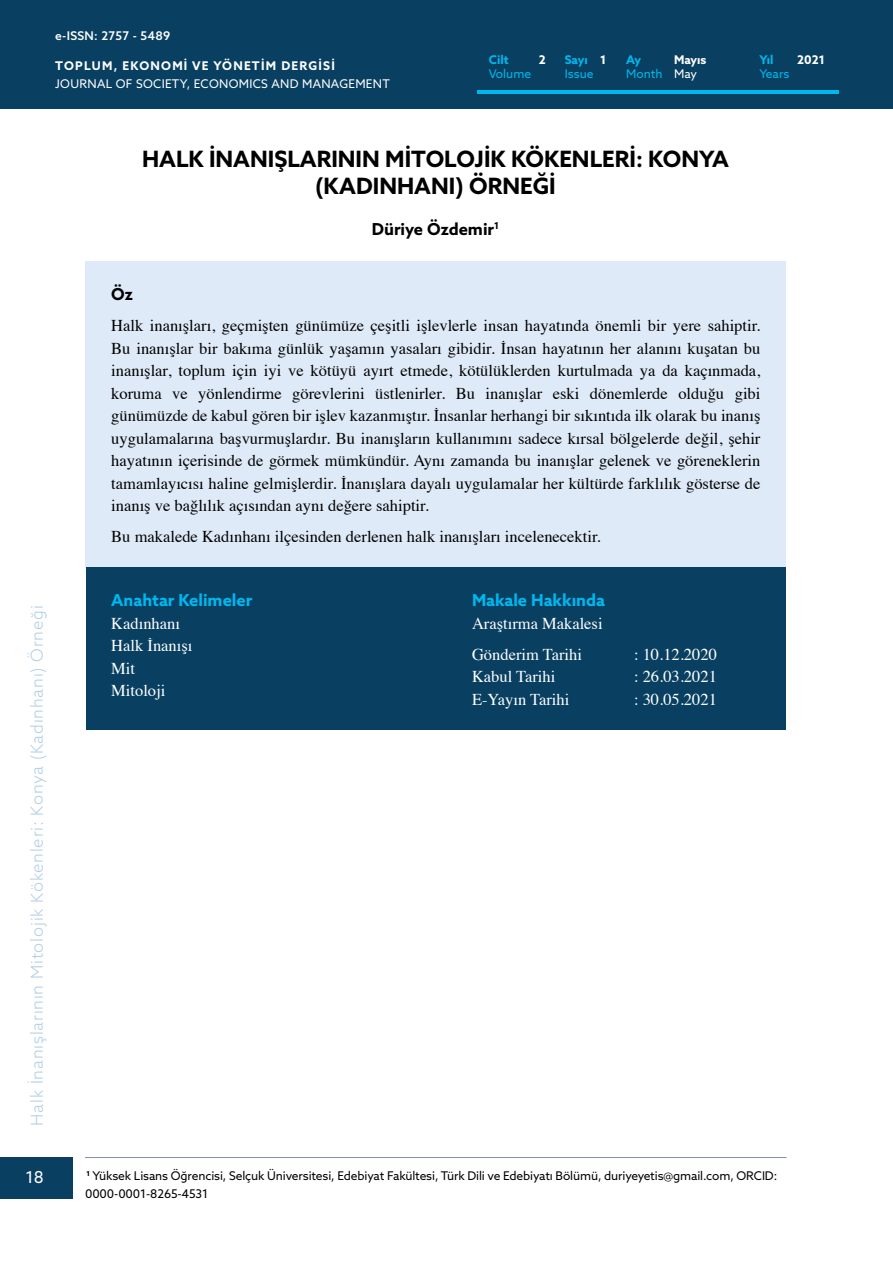
<style>
.page{position:relative;width:893px;height:1263px;background:#fff}
.page>*{position:absolute;margin:0;border:0;box-sizing:border-box;transform-origin:0 0}
.t1{font:700 22.5px/27px "Azo Sans";color:#000;text-align:center}
.t2{font:16.5px/22.5px "Times";color:#000;text-align:justify}
.t3{font:16.5px/22.5px "Times";color:#fff}
.t4{font:300 16.5px "Azo Sans";letter-spacing:.05em;color:#afcde4}
.t5{font:700 16.5px "Azo Sans";color:#00b8ee}
.t6{font:700 16.5px "Azo Sans";color:#000}
.t7{font:16.5px "Azo Sans";color:#fff}
.t8{font:12px/18px "Azo Sans";letter-spacing:-.01em;color:#000}
.t9{font:12px "Azo Sans";letter-spacing:.025em;color:#fff}
.t10{font:700 12px "Azo Sans";letter-spacing:.1em;color:#fff}
.t11{font:12px "Azo Sans";color:#00b8ee}
.t12{font:500 12px "Azo Sans";letter-spacing:.025em;color:#fff}
.t13{font:700 12px "Azo Sans";color:#00b8ee}
</style>
<div class="page">
<div style="left:0;top:0;width:893px;height:108px;background:#094062"></div>
<hr style="left:478px;top:90px;width:361px;height:4px;background:#00b8ee">
<div style="left:0;top:1157px;width:72px;height:42px;background:#094062"></div>
<div style="left:86px;top:261px;width:700px;height:307px;background:#dfeaf8"></div>
<div style="left:86px;top:568px;width:360px;height:162px;background:#094062"></div>
<div style="left:446px;top:568px;width:340px;height:162px;background:#094062"></div>
<hr style="left:85px;top:1157px;width:702px;height:1px;background:#848ea5">
<p class="t12" style="left:55px;top:28px;width:117px">e-ISSN: 2757 - 5489</p>
<p class="t10" style="left:55px;top:58px;width:281px">TOPLUM, EKONOMİ VE YÖNETİM DERGİSİ</p>
<p class="t9" style="left:55px;top:76px;width:336px">JOURNAL OF SOCIETY, ECONOMICS AND MANAGEMENT</p>
<p class="t13" style="left:489px;top:51px;width:21px">Cilt</p>
<p class="t11" style="left:489px;top:66px;width:44px">Volume</p>
<p class="t10" style="left:539px;top:51px;width:8px">2</p>
<p class="t10" style="left:600px;top:51px;width:8px">1</p>
<p class="t10" style="left:674px;top:51px;width:34px">Mayıs</p>
<p class="t9" style="left:674px;top:66px;width:24px">May</p>
<p class="t13" style="left:565px;top:51px;width:25px">Sayı</p>
<p class="t11" style="left:565px;top:66px;width:30px">Issue</p>
<p class="t13" style="left:626px;top:51px;width:17px">Ay</p>
<p class="t11" style="left:626px;top:66px;width:38px">Month</p>
<p class="t13" style="left:759px;top:51px;width:15px">Yıl</p>
<p class="t11" style="left:759px;top:66px;width:32px">Years</p>
<p class="t10" style="left:797px;top:51px;width:29px">2021</p>
<p class="t4" style="left:26px;top:1125px;width:522px;rotate:-90deg">Halk İnanışlarının Mitolojik Kökenleri: Konya (Kadınhanı) Örneği</p>
<p class="t7" style="left:26px;top:1167px;width:20px">18</p>
<h1 class="t1" style="left:142px;top:145px;width:588px">HALK İNANIŞLARININ MİTOLOJİK KÖKENLERİ: KONYA (KADINHANI) ÖRNEĞİ</h1>
<p class="t6" style="left:372px;top:218px;width:129px">Düriye Özdemir<sup>1</sup></p>
<p class="t6" style="left:111px;top:283px;width:23px">Öz</p>
<p class="t2" style="left:111px;top:313px;width:651px">Halk inanışları, geçmişten günümüze çeşitli işlevlerle insan hayatında önemli bir yere sahiptir.<br>Bu inanışlar bir bakıma günlük yaşamın yasaları gibidir. İnsan hayatının her alanını kuşatan bu inanışlar, toplum için iyi ve kötüyü ayırt etmede, kötülüklerden kurtulmada ya da kaçınmada, koruma ve yönlendirme görevlerini üstlenirler. Bu inanışlar eski dönemlerde olduğu gibi günümüzde de kabul gören bir işlev kazanmıştır. İnsanlar herhangi bir sıkıntıda ilk olarak bu inanış uygulamalarına başvurmuşlardır. Bu inanışların kullanımını sadece kırsal bölgelerde değil, şehir hayatının içerisinde de görmek mümkündür. Aynı zamanda bu inanışlar gelenek ve göreneklerin tamamlayıcısı haline gelmişlerdir. İnanışlara dayalı uygulamalar her kültürde farklılık gösterse de inanış ve bağlılık açısından aynı değere sahiptir.</p>
<p class="t2" style="left:111px;top:524px;width:491px">Bu makalede Kadınhanı ilçesinden derlenen halk inanışları incelenecektir.</p>
<p class="t5" style="left:111px;top:589px;width:143px">Anahtar Kelimeler</p>
<p class="t3" style="left:111px;top:610px;width:83px">Kadınhanı<br>Halk İnanışı<br>Mit<br>Mitoloji</p>
<p class="t5" style="left:472px;top:589px;width:135px">Makale Hakkında</p>
<p class="t3" style="left:472px;top:606px;width:132px;line-height:31px">Araştırma Makalesi<br>Gönderim Tarihi</p>
<p class="t3" style="left:634px;top:641px;width:84px">: 10.12.2020</p>
<p class="t3" style="left:472px;top:664px;width:85px">Kabul Tarihi</p>
<p class="t3" style="left:634px;top:664px;width:84px">: 26.03.2021</p>
<p class="t3" style="left:472px;top:686px;width:99px">E-Yayın Tarihi</p>
<p class="t3" style="left:634px;top:686px;width:84px">: 30.05.2021</p>
<p class="t8" style="left:85px;top:1166px;width:694px"><sup>1</sup> Yüksek Lisans Öğrencisi, Selçuk Üniversitesi, Edebiyat Fakültesi, Türk Dili ve Edebiyatı Bölümü, duriyeyetis@gmail.com, ORCID:<br>0000-0001-8265-4531</p>
</div>
